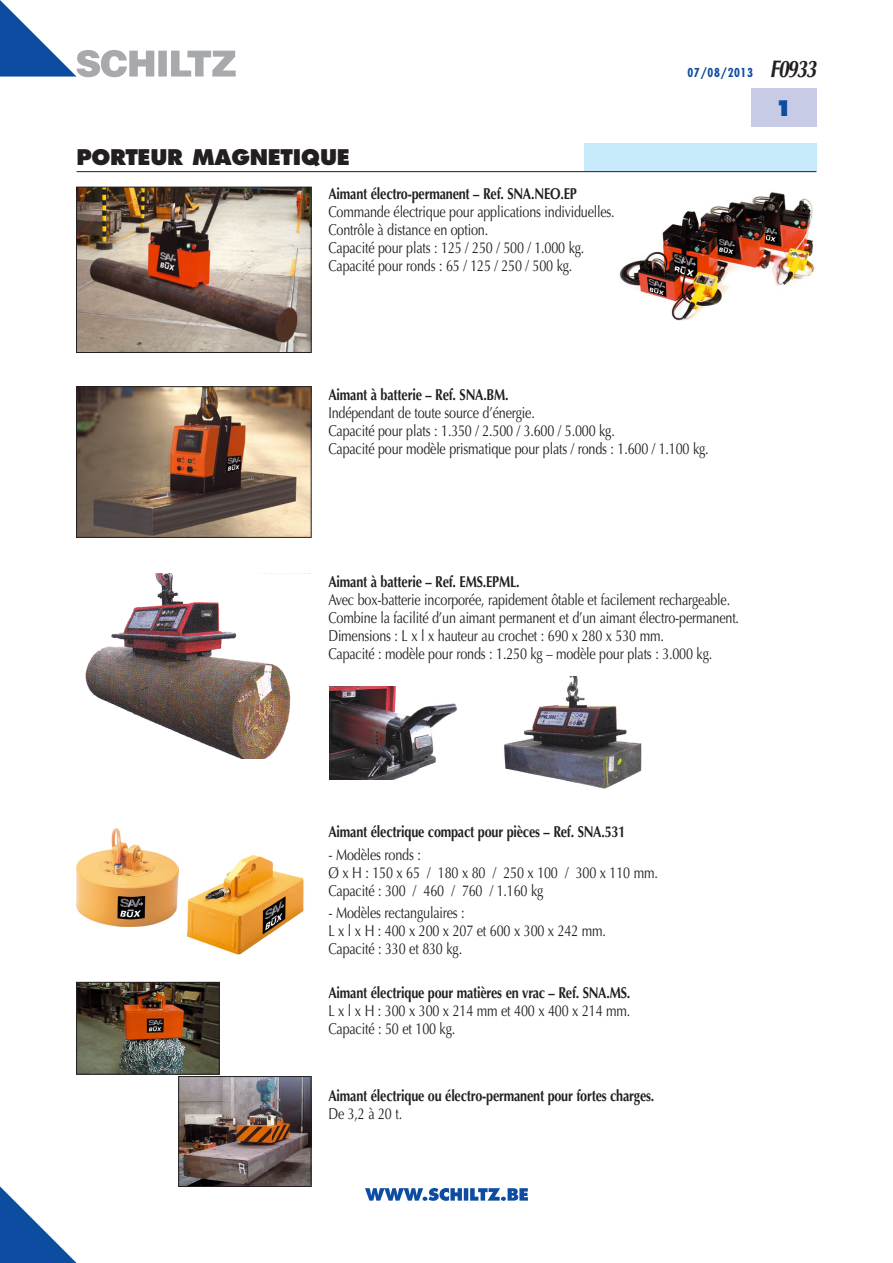
<style>
.page{position:relative;width:893px;height:1263px;background:#fff}
.page>*{position:absolute;margin:0;border:0;box-sizing:border-box;transform-origin:0 0}
._01_titre{font:800 21px "Futura";letter-spacing:-.015em;color:#231f20}
._01_titre-2{font:800 21px "Futura";color:#0d4da1}
._03_body_txt{font:15.75px/18px "Optima";letter-spacing:-.015em;color:#231f20;scale:.8 1}
._03_body_txt-2{font:700 15.75px/18px "Optima";letter-spacing:-.015em;color:#231f20;scale:.8 1}
.Titre_texte_NL{font:700 condensed 12px "Futura";letter-spacing:.05em;color:#0d4da1}
.s1{font-family:"Optima";font-style:italic;font-stretch:normal;font-size:24px;color:#231f20}
.s2{font-weight:700}
.s3{font-weight:400}
</style>
<div class="page">
<svg style="left:0;top:1186px;width:77px;height:77px"></svg>
<div style="left:584px;top:143px;width:232px;height:28px;background:#c6eafa"></div>
<hr style="left:77px;top:171px;width:739px;height:1px;background:#231f20">
<div style="left:751px;top:89px;width:65px;height:38px;background:#c7cbe6"></div>
<svg style="left:0;top:0;width:236px;height:77px"></svg>
<svg style="left:365px;top:1188px;width:163px;height:13px"></svg>
<img style="left:619px;top:192px;width:196px;height:129px">
<img style="left:78px;top:189px;width:231px;height:162px">
<div style="left:76px;top:187px;width:235px;height:166px;border:1px solid #231f20"></div>
<img style="left:78px;top:388px;width:231px;height:148px">
<div style="left:76px;top:386px;width:235px;height:152px;border:1px solid #231f20"></div>
<img style="left:329px;top:687px;width:128px;height:92px">
<img style="left:504px;top:676px;width:138px;height:113px">
<img style="left:180px;top:1078px;width:129px;height:106px">
<div style="left:178px;top:1076px;width:133px;height:110px;border:1px solid #231f20"></div>
<img style="left:187px;top:855px;width:117px;height:100px">
<img style="left:78px;top:984px;width:139px;height:88px">
<div style="left:76px;top:982px;width:143px;height:92px;border:1px solid #231f20"></div>
<img style="left:85px;top:573px;width:226px;height:185px">
<img style="left:77px;top:829px;width:102px;height:97px">
<p class="Titre_texte_NL" style="left:687px;top:65px;width:130px">07/08/2013 <span class="s1">F0933</span></p>
<p class="_01_titre" style="left:77px;top:144px;width:275px">PORTEUR MAGNETIQUE</p>
<p class="_03_body_txt" style="left:328px;top:184px;width:359px"><span class="s2">Aimant électro-permanent – Ref. SNA.NEO.EP </span>Commande électrique pour applications individuelles.<br>Contrôle à distance en option.<br>Capacité pour plats : 125 / 250 / 500 / 1.000 kg.<br>Capacité pour ronds : 65 / 125 / 250 / 500 kg.</p>
<p class="_03_body_txt" style="left:328px;top:386px;width:477px"><span class="s2">Aimant à batterie – Ref. SNA.BM.<br></span>Indépendant de toute source d’énergie.<br>Capacité pour plats : 1.350 / 2.500 / 3.600 / 5.000 kg.<br>Capacité pour modèle prismatique pour plats / ronds : 1.600 / 1.100 kg.</p>
<p class="_01_titre-2" style="left:775px;top:95px;width:19px">1</p>
<p class="_03_body_txt" style="left:328px;top:573px;width:515px"><span class="s2">Aimant à batterie – Ref. EMS.EPML.<br></span>Avec box-batterie incorporée, rapidement ôtable et facilement rechargeable.<br>Combine la facilité d’un aimant permanent et d’un aimant électro-permanent.<br>Dimensions : L x l x hauteur au crochet : 690 x 280 x 530 mm.<br>Capacité : modèle pour ronds : 1.250 kg – modèle pour plats : 3.000 kg.</p>
<p class="_03_body_txt-2" style="left:328px;top:823px;width:373px">Aimant électrique compact pour pièces – Ref. SNA.531</p>
<p class="_03_body_txt" style="left:328px;top:846px;width:413px">- Modèles ronds :<br>Ø x H : 150 x 65 / 180 x 80 / 250 x 100 / 300 x 110 mm.<br>Capacité : 300 / 460 / 760 / 1.160 kg</p>
<p class="_03_body_txt" style="left:328px;top:904px;width:348px">- Modèles rectangulaires :<br>L x l x H : 400 x 200 x 207 et 600 x 300 x 242 mm.<br>Capacité : 330 et 830 kg.</p>
<p class="_03_body_txt" style="left:328px;top:984px;width:379px;text-align:justify"><span class="s2">Aimant électrique pour matières en vrac – Ref. SNA.MS.<br></span>L x l x H : 300 x 300 x 214 mm et 400 x 400 x 214 mm.<br>Capacité : 50 et 100 kg.</p>
<p class="_03_body_txt-2" style="left:328px;top:1087px;width:409px">Aimant électrique ou électro-permanent pour fortes charges.<br><span class="s3">De 3,2 à 20 t.</span></p>
</div>
